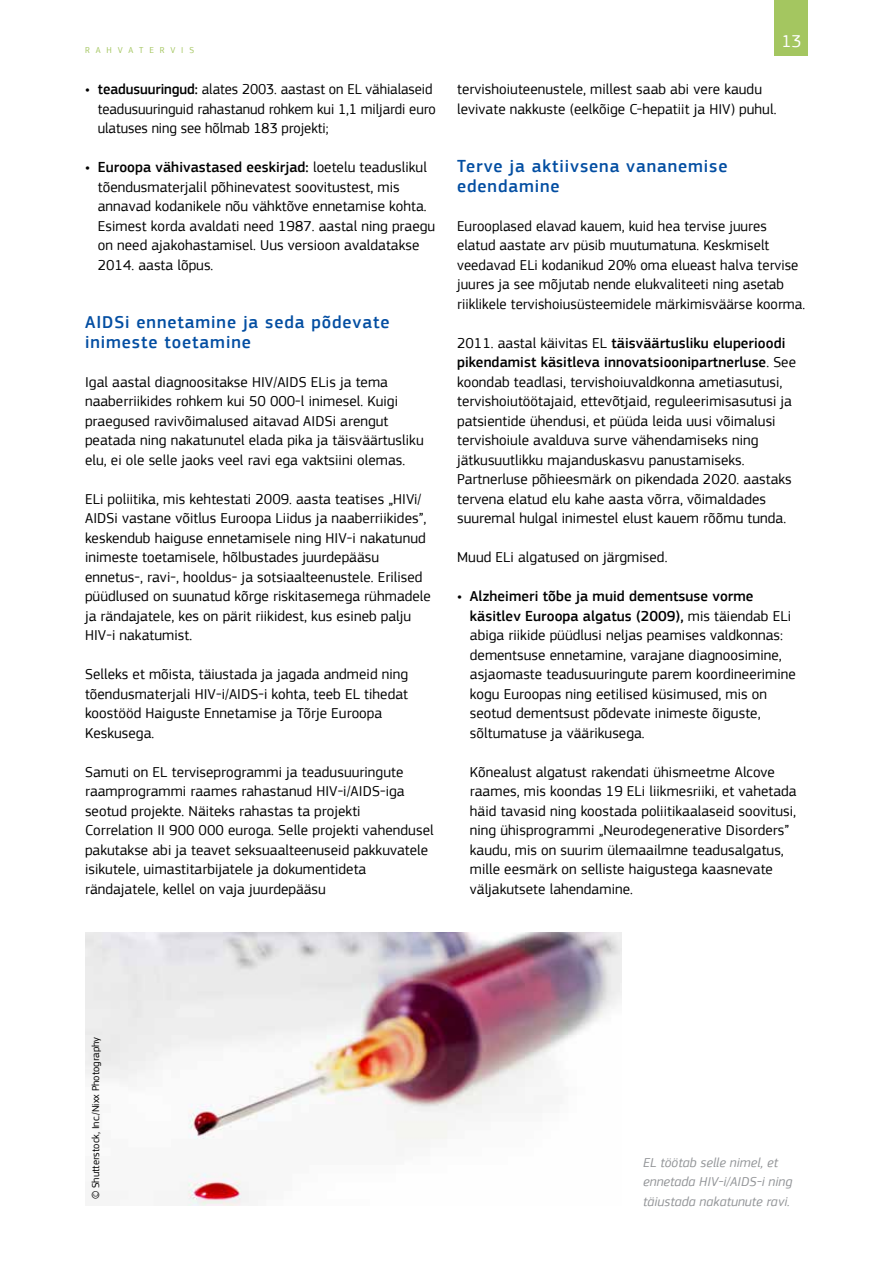
<style>
.page{position:relative;width:893px;height:1263px;background:#fff}
.page>*{position:absolute;margin:0;border:0;box-sizing:border-box;transform-origin:0 0}
.t1{font:500 18px/19.5px "EC Square Sans Pro";letter-spacing:.05em;color:#034ea2}
.t2{font:18px "EC Square Sans Pro";color:#fff}
.t3{font:15px/19.5px "EC Square Sans Pro";letter-spacing:.005em;color:#000}
.t4{font:italic 13.5px/19.5px "EC Square Sans Pro";letter-spacing:.005em;color:#939598}
.t5{font:10.5px "EC Square Sans Pro";color:#000}
.t6{font:9px "EC Square Sans Pro";letter-spacing:.66em;color:#a4c660}
.s1{font-weight:500}
</style>
<div class="page">
<div style="left:775px;top:0;width:33px;height:55px;background:#a4c660"></div>
<img style="left:85px;top:933px;width:537px;height:273px">
<p class="t6" style="left:85px;top:45px;width:111px">Rahvatervis</p>
<p class="t3" style="left:98px;top:80px;width:339px;text-indent:-13px"><span class="s1">• teadusuuringud:</span> alates 2003. aastast on EL vähialaseid teadusuuringuid rahastanud rohkem kui 1,1 miljardi euro ulatuses ning see hõlmab 183 projekti;</p>
<p class="t3" style="left:98px;top:158px;width:339px;text-indent:-13px"><span class="s1">• Euroopa vähivastased eeskirjad:</span> loetelu teaduslikul tõendusmaterjalil põhinevatest soovitustest, mis annavad kodanikele nõu vähktõve ennetamise kohta.<br>Esimest korda avaldati need 1987. aastal ning praegu on need ajakohastamisel. Uus versioon avaldatakse 2014. aasta lõpus.</p>
<p class="t1" style="left:85px;top:313px;width:306px">AIDSi ennetamine ja seda põdevate inimeste toetamine</p>
<p class="t3" style="left:85px;top:372px;width:340px">Igal aastal diagnoositakse HIV/AIDS ELis ja tema naaberriikides rohkem kui 50 000-l inimesel. Kuigi praegused ravivõimalused aitavad AIDSi arengut peatada ning nakatunutel elada pika ja täisväärtusliku elu, ei ole selle jaoks veel ravi ega vaktsiini olemas.</p>
<p class="t3" style="left:85px;top:489px;width:347px">ELi poliitika, mis kehtestati 2009. aasta teatises „HIVi/ AIDSi vastane võitlus Euroopa Liidus ja naaberriikides”, keskendub haiguse ennetamisele ning HIV-i nakatunud inimeste toetamisele, hõlbustades juurdepääsu ennetus-, ravi-, hooldus- ja sotsiaalteenustele. Erilised püüdlused on suunatud kõrge riskitasemega rühmadele ja rändajatele, kes on pärit riikidest, kus esineb palju HIV-i nakatumist.</p>
<p class="t3" style="left:85px;top:665px;width:325px">Selleks et mõista, täiustada ja jagada andmeid ning tõendusmaterjali HIV-i/AIDS-i kohta, teeb EL tihedat koostööd Haiguste Ennetamise ja Tõrje Euroopa Keskusega.</p>
<p class="t3" style="left:85px;top:762px;width:350px">Samuti on EL terviseprogrammi ja teadusuuringute raamprogrammi raames rahastanud HIV-i/AIDS-iga seotud projekte. Näiteks rahastas ta projekti<br>Correlation II 900 000 euroga. Selle projekti vahendusel pakutakse abi ja teavet seksuaalteenuseid pakkuvatele isikutele, uimastitarbijatele ja dokumentideta rändajatele, kellel on vaja juurdepääsu</p>
<p class="t2" style="left:781px;top:30px;width:22px">13</p>
<p class="t3" style="left:457px;top:80px;width:321px">tervishoiuteenustele, millest saab abi vere kaudu levivate nakkuste (eelkõige C-hepatiit ja HIV) puhul.</p>
<p class="t1" style="left:457px;top:157px;width:272px">Terve ja aktiivsena vananemise edendamine</p>
<p class="t3" style="left:457px;top:216px;width:350px">Eurooplased elavad kauem, kuid hea tervise juures elatud aastate arv püsib muutumatuna. Keskmiselt veedavad ELi kodanikud 20% oma elueast halva tervise juures ja see mõjutab nende elukvaliteeti ning asetab riiklikele tervishoiusüsteemidele märkimisväärse koorma.</p>
<p class="t3" style="left:457px;top:333px;width:340px">2011. aastal käivitas EL <span class="s1">täisväärtusliku eluperioodi pikendamist käsitleva innovatsioonipartnerluse</span>. See koondab teadlasi, tervishoiuvaldkonna ametiasutusi, tervishoiutöötajaid, ettevõtjaid, reguleerimisasutusi ja patsientide ühendusi, et püüda leida uusi võimalusi tervishoiule avalduva surve vähendamiseks ning jätkusuutlikku majanduskasvu panustamiseks.<br>Partnerluse põhieesmärk on pikendada 2020. aastaks tervena elatud elu kahe aasta võrra, võimaldades suuremal hulgal inimestel elust kauem rõõmu tunda.</p>
<p class="t3" style="left:457px;top:548px;width:212px">Muud ELi algatused on järgmised.</p>
<p class="t3" style="left:470px;top:587px;width:327px;text-indent:-13px"><span class="s1">• Alzheimeri tõbe ja muid dementsuse vorme käsitlev Euroopa algatus (2009),</span> mis täiendab ELi abiga riikide püüdlusi neljas peamises valdkonnas: dementsuse ennetamine, varajane diagnoosimine, asjaomaste teadusuuringute parem koordineerimine kogu Euroopas ning eetilised küsimused, mis on seotud dementsust põdevate inimeste õiguste, sõltumatuse ja väärikusega.</p>
<p class="t3" style="left:470px;top:762px;width:328px">Kõnealust algatust rakendati ühismeetme Alcove raames, mis koondas 19 ELi liikmesriiki, et vahetada häid tavasid ning koostada poliitikaalaseid soovitusi, ning ühisprogrammi „Neurodegenerative Disorders” kaudu, mis on suurim ülemaailmne teadusalgatus, mille eesmärk on selliste haigustega kaasnevate väljakutsete lahendamine.</p>
<p class="t5" style="left:90px;top:1199px;width:164px;rotate:-90deg">© Shutterstock, Inc./Nixx Photography</p>
<p class="t4" style="left:643px;top:1153px;width:151px">EL töötab selle nimel, et ennetada HIV-i/AIDS-i ning täiustada nakatunute ravi.</p>
</div>
